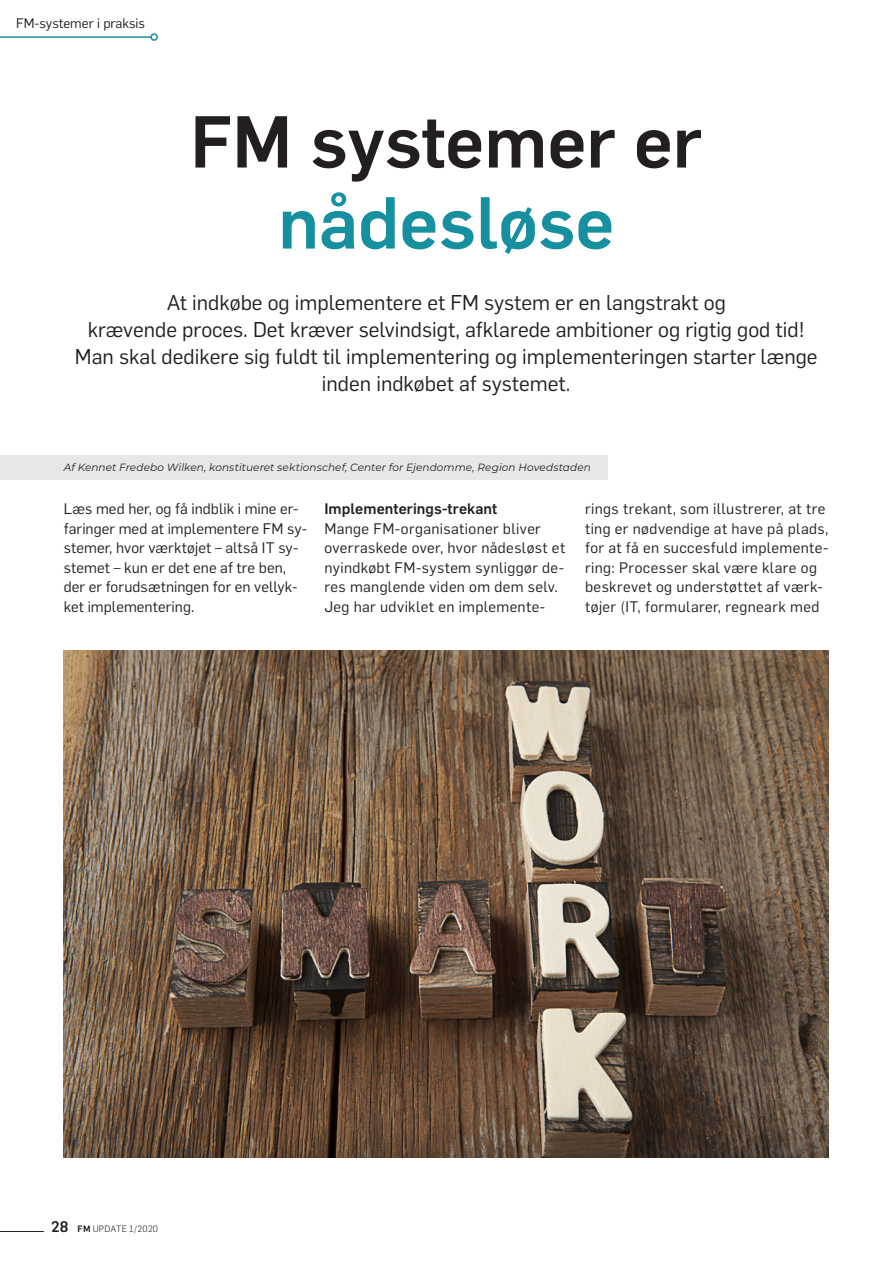
<style>
.page{position:relative;width:893px;height:1263px;background:#fff}
.page>*{position:absolute;margin:0;border:0;box-sizing:border-box;transform-origin:0 0}
.t1{font:500 72px "Flama";color:#231f20}
.t2{font:500 72px "Flama";color:#168f9f}
.t3{font:21px/27px "Flama";color:#231f20;text-align:center}
.t4{font:15px/19.5px "Flama";letter-spacing:.02em;color:#231f20}
.t5{font:500 15px "Flama";letter-spacing:.005em;color:#231f20}
.t6{font:13.5px "Flama";color:#231f20}
.t7{font:italic 10.5px "Montserrat";letter-spacing:.01em;color:#231f20}
.t8{font:300 9px "Flama";letter-spacing:.03em;color:#231f20}
.s1{font-weight:500;font-size:15px}
.s2{font-weight:500}
</style>
<div class="page">
<hr style="left:0;top:1231px;width:44px;height:1px;background:#231f20">
<div style="left:0;top:455px;width:608px;height:25px;background:#e6e7e9"></div>
<hr style="left:0;top:36px;width:151px;height:2px;background:#168f9f">
<div style="left:150px;top:33px;width:8px;height:8px;border:2px solid #168f9f;border-radius:50%"></div>
<img style="left:64px;top:651px;width:765px;height:507px">
<p class="t6" style="left:16px;top:14px;width:130px">FM-systemer i praksis</p>
<h1 class="t1" style="left:190px;top:90px;width:513px">FM systemer er</h1>
<h1 class="t2" style="left:278px;top:171px;width:338px">nådesløse</h1>
<p class="t3" style="left:75px;top:287px;width:744px">At indkøbe og implementere et FM system er en langstrakt og<br>krævende proces. Det kræver selvindsigt, afklarede ambitioner og rigtig god tid!<br>Man skal dedikere sig fuldt til implementering og implementeringen starter længe inden indkøbet af systemet.</p>
<p class="t7" style="left:64px;top:460px;width:529px">Af Kennet Fredebo Wilken, konstitueret sektionschef, Center for Ejendomme, Region Hovedstaden</p>
<p class="t4" style="left:64px;top:498px;width:245px">Læs med her, og få indblik i mine er&shy;faringer med at implementere FM sy&shy;stemer, hvor værktøjet – altså IT sy&shy;stemet – kun er det ene af tre ben, der er forudsætningen for en vellyk&shy;ket implementering.</p>
<p class="t5" style="left:324px;top:498px;width:174px">Implementerings-trekant</p>
<p class="t4" style="left:585px;top:498px;width:245px">rings trekant, som illustrerer, at tre ting er nødvendige at have på plads, for at få en succesfuld implemente&shy;ring: Processer skal være klare og beskrevet og understøttet af værk&shy;tøjer (IT, formularer, regneark med</p>
<p class="t4" style="left:324px;top:518px;width:242px">Mange FM-organisationer bliver overraskede over, hvor nådesløst et nyindkøbt FM-system synliggør de&shy;res manglende viden om dem selv.<br>Jeg har udviklet en implemente-</p>
<p class="t8" style="left:51px;top:1222px;width:108px"><span class="s1">28</span> <span class="s2">FM</span> UPDATE 1/2020</p>
</div>
